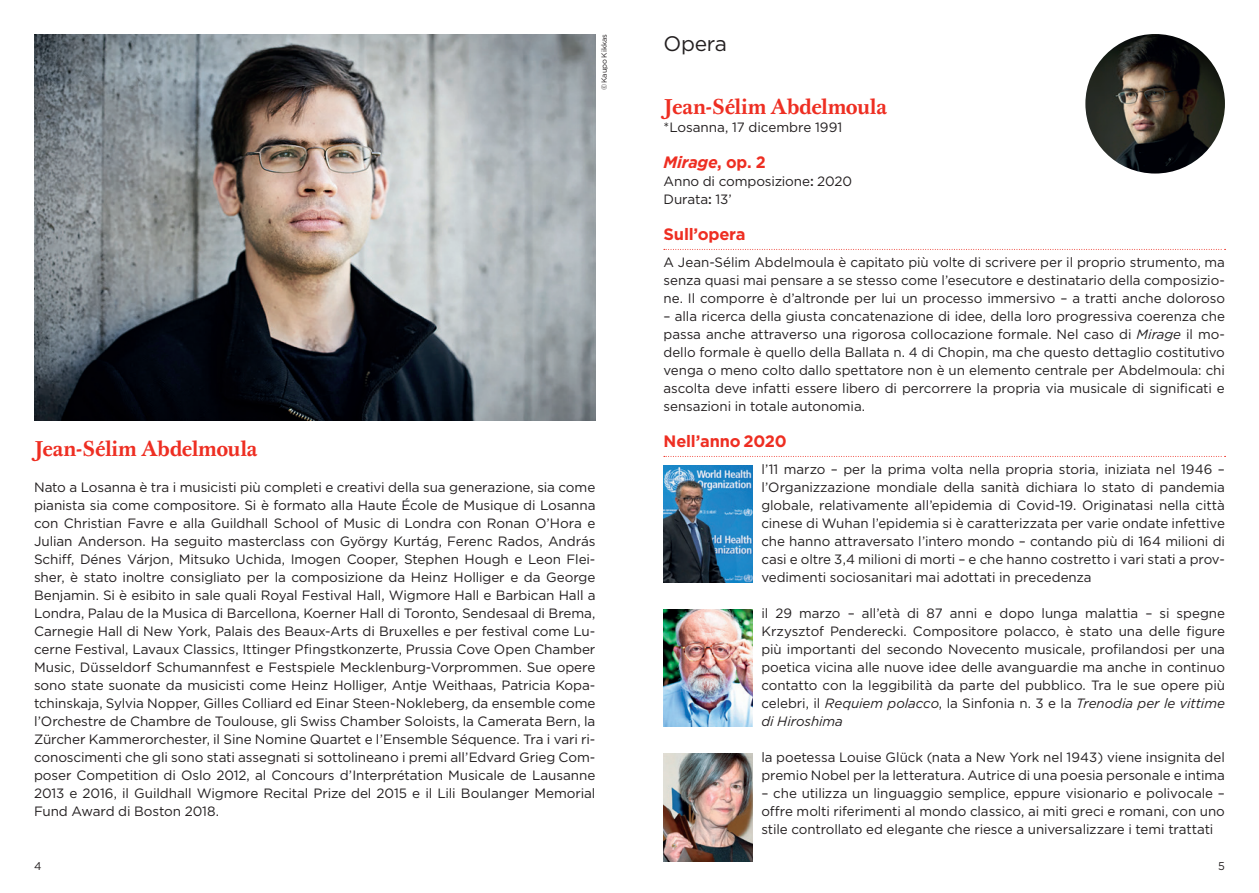
<style>
.page{position:relative;width:1259px;height:893px;background:#fff}
.page>*{position:absolute;margin:0;border:0;box-sizing:border-box;transform-origin:0 0}
.t1{font:700 21px "Baskerville 10 Pro";letter-spacing:-.02em;color:#ee2e22}
.t2{font:21px "Gotham";letter-spacing:-.015em;color:#231f20}
.t3{font:700 16.5px "Gotham";letter-spacing:-.01em;color:#ee2e22}
.t4{font:italic 700 16.5px "Gotham";letter-spacing:-.015em;color:#ee2e22}
.t5{font:13.5px/18px "Gotham";letter-spacing:-.005em;color:#231f20;text-align:justify}
.t6{font:11.25px "Gotham";color:#231f20}
.t7{font:7.5px "Gotham";letter-spacing:-.005em;color:#231f20}
.s1{font-style:normal}
.s2{font-weight:500}
.s3{font-style:italic}
</style>
<div class="page">
<svg style="left:664px;top:249px;width:561px;height:1px"></svg>
<svg style="left:664px;top:456px;width:561px;height:1px"></svg>
<img style="left:663px;top:465px;width:90px;height:117px">
<img style="left:663px;top:609px;width:90px;height:117px">
<img style="left:663px;top:753px;width:90px;height:108px">
<img style="left:1085px;top:34px;width:140px;height:140px;border-radius:70px">
<img style="left:34px;top:34px;width:561px;height:386px">
<p class="t7" style="left:599px;top:90px;width:58px;rotate:-90deg">© Kaupo Kikkas</p>
<h1 class="t1" style="left:34px;top:435px;width:225px">Jean-Sélim Abdelmoula</h1>
<p class="t5" style="left:34px;top:478px;width:563px">Nato a Losanna è tra i musicisti più completi e creativi della sua generazione, sia come pianista sia come compositore. Si è formato alla Haute École de Musique di Losanna con Christian Favre e alla Guildhall School of Music di Londra con Ronan O’Hora e Julian Anderson. Ha seguito masterclass con György Kurtág, Ferenc Rados, András Schiff, Dénes Várjon, Mitsuko Uchida, Imogen Cooper, Stephen Hough e Leon Flei&shy;sher, è stato inoltre consigliato per la composizione da Heinz Holliger e da George Benjamin. Si è esibito in sale quali Royal Festival Hall, Wigmore Hall e Barbican Hall a Londra, Palau de la Musica di Barcellona, Koerner Hall di Toronto, Sendesaal di Brema, Carnegie Hall di New York, Palais des Beaux-Arts di Bruxelles e per festival come Lu&shy;cerne Festival, Lavaux Classics, Ittinger Pfingstkonzerte, Prussia Cove Open Chamber Music, Düsseldorf Schumannfest e Festspiele Mecklenburg-Vorprommen. Sue opere sono state suonate da musicisti come Heinz Holliger, Antje Weithaas, Patricia Kopa&shy;tchinskaja, Sylvia Nopper, Gilles Colliard ed Einar Steen-Nokleberg, da ensemble come l’Orchestre de Chambre de Toulouse, gli Swiss Chamber Soloists, la Camerata Bern, la Zürcher Kammerorchester, il Sine Nomine Quartet e l’Ensemble Séquence. Tra i vari ri&shy;conoscimenti che gli sono stati assegnati si sottolineano i premi all’Edvard Grieg Com&shy;poser Competition di Oslo 2012, al Concours d’Interprétation Musicale de Lausanne 2013 e 2016, il Guildhall Wigmore Recital Prize del 2015 e il Lili Boulanger Memorial Fund Award di Boston 2018.</p>
<h1 class="t2" style="left:663px;top:30px;width:65px">Opera</h1>
<h1 class="t1" style="left:663px;top:93px;width:225px">Jean-Sélim Abdelmoula</h1>
<p class="t5" style="left:663px;top:118px;width:180px">*Losanna, 17 dicembre 1991</p>
<p class="t4" style="left:663px;top:151px;width:104px">Mirage<span class="s1">, op. 2</span></p>
<p class="t5" style="left:663px;top:172px;width:190px">Anno di composizione<span class="s2">:</span> 2020<br>Durata<span class="s2">:</span> 13’</p>
<p class="t3" style="left:663px;top:223px;width:83px">Sull’opera</p>
<p class="t5" style="left:663px;top:253px;width:563px">A Jean-Sélim Abdelmoula è capitato più volte di scrivere per il proprio strumento, ma senza quasi mai pensare a se stesso come l’esecutore e destinatario della composizio&shy;ne. Il comporre è d’altronde per lui un processo immersivo – a tratti anche doloroso</p>
<p class="t5" style="left:663px;top:307px;width:563px">– alla ricerca della giusta concatenazione di idee, della loro progressiva coerenza che passa anche attraverso una rigorosa collocazione formale. Nel caso di <span class="s3">Mirage</span> il mo&shy;dello formale è quello della Ballata n. 4 di Chopin, ma che questo dettaglio costitutivo venga o meno colto dallo spettatore non è un elemento centrale per Abdelmoula: chi ascolta deve infatti essere libero di percorrere la propria via musicale di significati e sensazioni in totale autonomia.</p>
<p class="t3" style="left:663px;top:430px;width:125px">Nell’anno 2020</p>
<p class="t5" style="left:761px;top:460px;width:465px">l’11 marzo – per la prima volta nella propria storia, iniziata nel 1946 – l’Organizzazione mondiale della sanità dichiara lo stato di pandemia globale, relativamente all’epidemia di Covid-19. Originatasi nella città cinese di Wuhan l’epidemia si è caratterizzata per varie ondate infettive che hanno attraversato l’intero mondo – contando più di 164 milioni di casi e oltre 3,4 milioni di morti – e che hanno costretto i vari stati a prov&shy;vedimenti sociosanitari mai adottati in precedenza</p>
<p class="t5" style="left:761px;top:604px;width:465px">il 29 marzo – all’età di 87 anni e dopo lunga malattia – si spegne Krzysztof Penderecki. Compositore polacco, è stato una delle figure più importanti del secondo Novecento musicale, profilandosi per una poetica vicina alle nuove idee delle avanguardie ma anche in continuo contatto con la leggibilità da parte del pubblico. Tra le sue opere più celebri, il <span class="s3">Requiem polacco</span>, la Sinfonia n. 3 e la <span class="s3">Trenodia per le vittime di Hiroshima</span></p>
<p class="t5" style="left:761px;top:748px;width:465px">la poetessa Louise Glück (nata a New York nel 1943) viene insignita del premio Nobel per la letteratura. Autrice di una poesia personale e intima</p>
<p class="t5" style="left:761px;top:784px;width:465px">– che utilizza un linguaggio semplice, eppure visionario e polivocale – offre molti riferimenti al mondo classico, ai miti greci e romani, con uno stile controllato ed elegante che riesce a universalizzare i temi trattati</p>
<p class="t6" style="left:34px;top:859px;width:9px">4</p>
<p class="t6" style="left:1218px;top:859px;width:8px">5</p>
</div>
